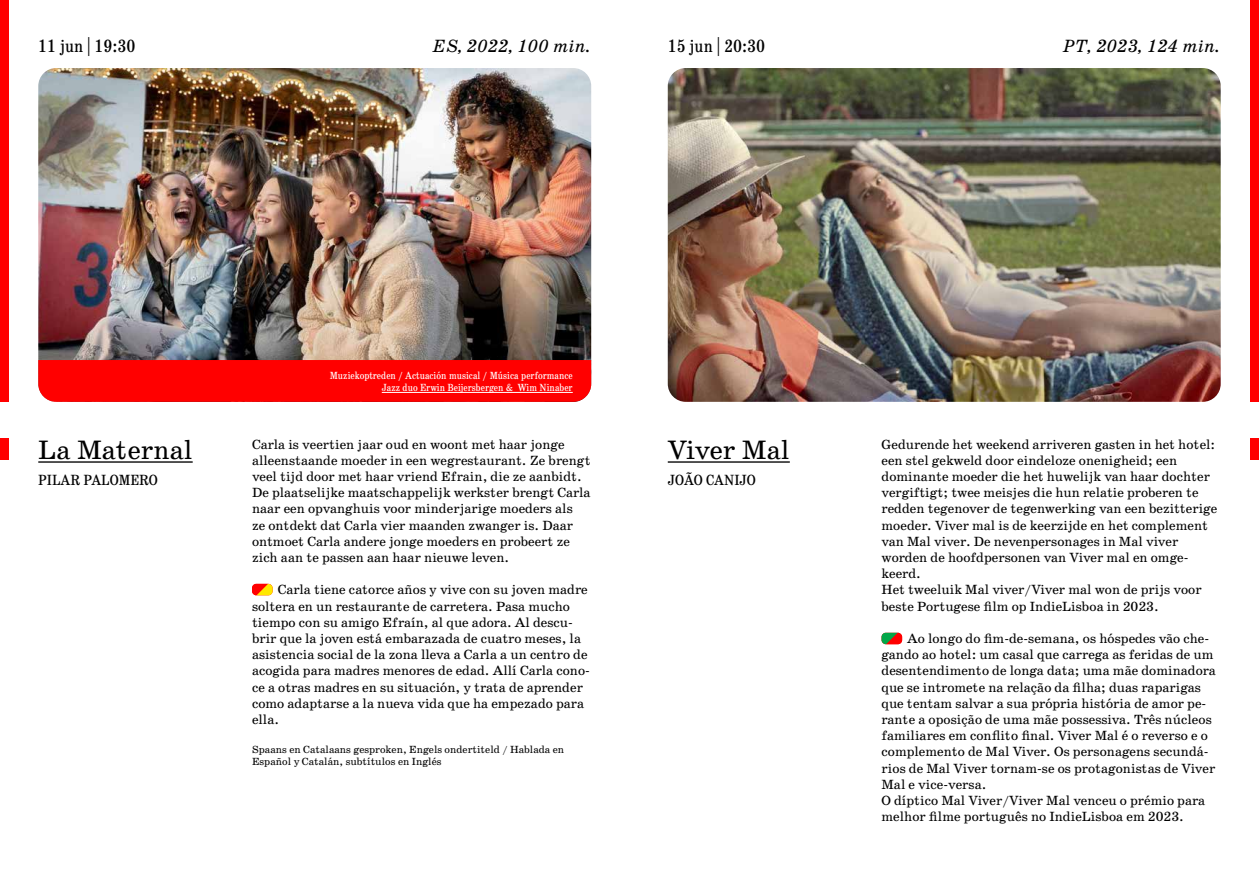
<style>
.page{position:relative;width:1259px;height:893px;background:#fff}
.page>*{position:absolute;margin:0;border:0;box-sizing:border-box;transform-origin:0 0}
.t1{font:27px "School";color:#000}
.t2{font:italic 18px "School";color:#000}
.t3{font:condensed 18px "School";color:#000}
.t4{font:condensed 15px "School";color:#000}
.t5{font:13.5px/16.2px "School";color:#000}
.t6{font:10.5px/12.6px "School";color:#000}
.t7{font:condensed 10.5px/12.6px "School";color:#fff;text-align:right}
</style>
<div class="page">
<div style="left:0;top:0;width:9px;height:402px;background:#f00"></div>
<div style="left:1250px;top:0;width:9px;height:402px;background:#f00"></div>
<img style="left:38px;top:68px;width:553px;height:292px">
<hr style="left:38px;top:461px;width:155px;height:2px;background:#000">
<img style="left:668px;top:68px;width:552px;height:334px">
<hr style="left:668px;top:461px;width:122px;height:2px;background:#000">
<div style="left:0;top:438px;width:9px;height:21px;background:#f00"></div>
<div style="left:1250px;top:438px;width:9px;height:21px;background:#f00"></div>
<svg style="left:252px;top:584px;width:21px;height:11px"></svg>
<svg style="left:881px;top:633px;width:21px;height:11px"></svg>
<div style="left:38px;top:360px;width:553px;height:42px;background:#f00"></div>
<hr style="left:382px;top:392px;width:191px;height:1px;background:#fff">
<h2 class="t3" style="left:38px;top:36px;width:99px">11 jun | 19:30</h2>
<h2 class="t2" style="left:432px;top:36px;width:161px">ES, 2022, 100 min.</h2>
<h2 class="t3" style="left:668px;top:36px;width:99px">15 jun | 20:30</h2>
<h2 class="t2" style="left:1062px;top:36px;width:160px">PT, 2023, 124 min.</h2>
<p class="t7" style="left:330px;top:369px;width:244px">Muziekoptreden / Actuación musical / Música performance<br>Jazz duo Erwin Beijersbergen &amp; Wim Ninaber</p>
<h1 class="t1" style="left:38px;top:434px;width:156px">La Maternal</h1>
<p class="t5" style="left:252px;top:436px;width:340px">Carla is veertien jaar oud en woont met haar jonge alleenstaande moeder in een wegrestaurant. Ze brengt veel tijd door met haar vriend Efrain, die ze aanbidt.<br>De plaatselijke maatschappelijk werkster brengt Carla naar een opvanghuis voor minderjarige moeders als<br>ze ontdekt dat Carla vier maanden zwanger is. Daar ontmoet Carla andere jonge moeders en probeert ze zich aan te passen aan haar nieuwe leven.</p>
<p class="t5" style="left:252px;top:582px;width:339px;text-indent:26px">Carla tiene catorce años y vive con su joven madre soltera en un restaurante de carretera. Pasa mucho tiempo con su amigo Efraín, al que adora. Al descu&shy;brir que la joven está embarazada de cuatro meses, la asistencia social de la zona lleva a Carla a un centro de acogida para madres menores de edad. Allí Carla cono&shy;ce a otras madres en su situación, y trata de aprender como adaptarse a la nueva vida que ha empezado para ella.</p>
<p class="t6" style="left:252px;top:743px;width:314px">Spaans en Catalaans gesproken, Engels ondertiteld / Hablada en<br>Español y Catalán, subtítulos en Inglés</p>
<p class="t4" style="left:38px;top:471px;width:121px">PILAR PALOMERO</p>
<h1 class="t1" style="left:668px;top:434px;width:124px">Viver Mal</h1>
<p class="t5" style="left:881px;top:436px;width:337px">Gedurende het weekend arriveren gasten in het hotel: een stel gekweld door eindeloze onenigheid; een dominante moeder die het huwelijk van haar dochter vergiftigt; twee meisjes die hun relatie proberen te redden tegenover de tegenwerking van een bezitterige moeder. Viver mal is de keerzijde en het complement van Mal viver. De nevenpersonages in Mal viver worden de hoofdpersonen van Viver mal en omge&shy;keerd.<br>Het tweeluik Mal viver/Viver mal won de prijs voor beste Portugese film op IndieLisboa in 2023.</p>
<p class="t5" style="left:881px;top:630px;width:336px;text-indent:26px">Ao longo do fim-de-semana, os hóspedes vão che&shy;gando ao hotel: um casal que carrega as feridas de um desentendimento de longa data; uma mãe dominadora que se intromete na relação da filha; duas raparigas que tentam salvar a sua própria história de amor pe&shy;rante a oposição de uma mãe possessiva. Três núcleos familiares em conflito final. Viver Mal é o reverso e o complemento de Mal Viver. Os personagens secundá&shy;rios de Mal Viver tornam-se os protagonistas de Viver Mal e vice-versa.<br>O díptico Mal Viver/Viver Mal venceu o prémio para melhor filme português no IndieLisboa em 2023.</p>
<p class="t4" style="left:668px;top:471px;width:90px">JOÃO CANIJO</p>
</div>
